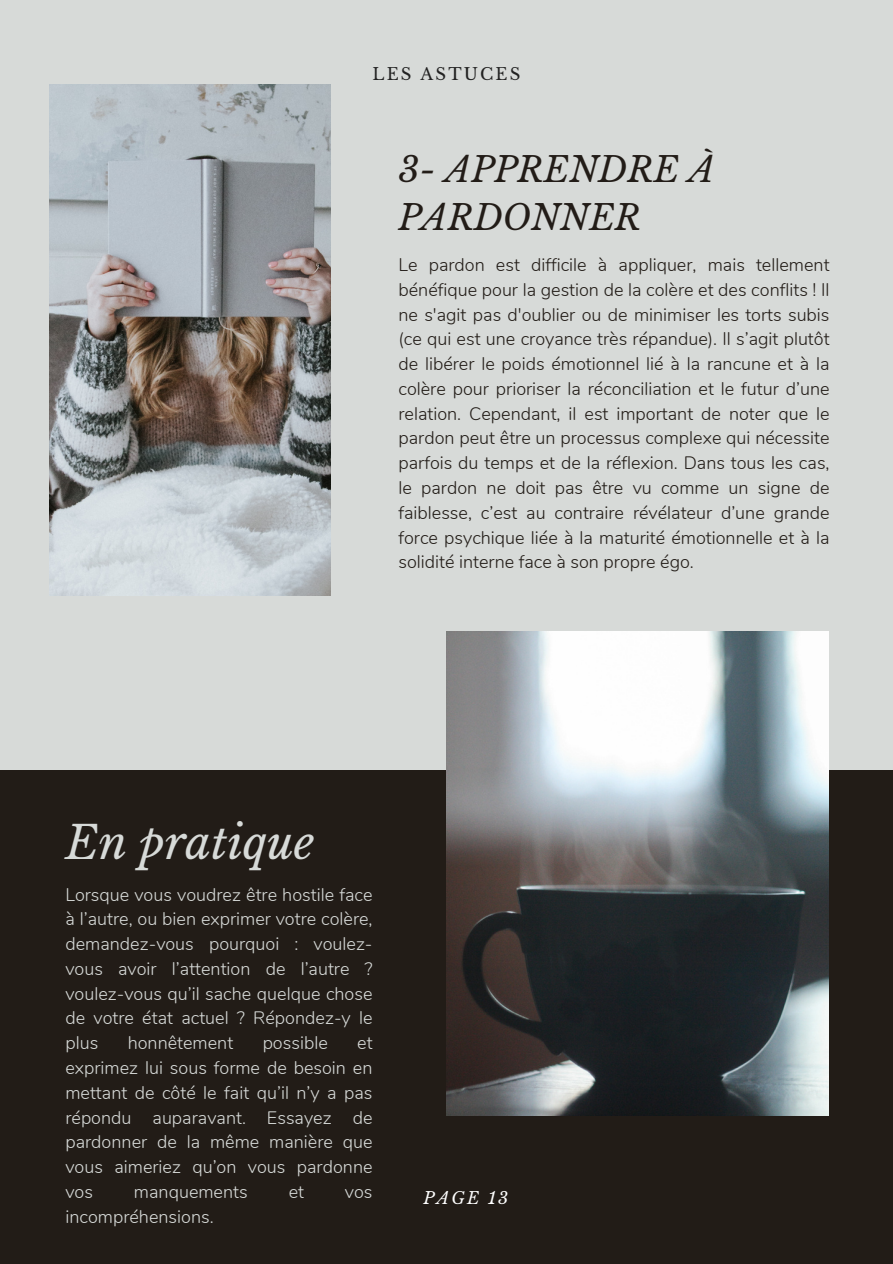
<style>
.page{position:relative;width:893px;height:1264px;background:#fff}
.page>*{position:absolute;margin:0;border:0;box-sizing:border-box;transform-origin:0 0}
.t1{font:italic 45px "Libre Baskerville";color:#d7dad8}
.t2{font:italic 34.5px/47.2px "Libre Baskerville";color:#221c17}
.t3{font:300 18px/24.8px "Nunito";color:#221c17;text-align:justify}
.t4{font:300 18px/24.8px "Nunito";color:#d7dad8;text-align:justify}
.t5{font:16.5px "Libre Baskerville";letter-spacing:.13em;color:#222}
.t6{font:italic 16.5px "Libre Baskerville";letter-spacing:.13em;color:#fff}
</style>
<div class="page">
<div style="left:0;top:0;width:892px;height:1263px;background:#d7dad8"></div>
<div style="left:0;top:770px;width:892px;height:493px;background:#221c17"></div>
<img style="left:49px;top:85px;width:282px;height:510px">
<img style="left:446px;top:631px;width:382px;height:484px">
<p class="t5" style="left:372px;top:64px;width:149px">LES ASTUCES</p>
<p class="t2" style="left:398px;top:147px;width:318px">3- APPRENDRE À<br>PARDONNER</p>
<p class="t3" style="left:398px;top:253px;width:432px">Le pardon est difficile à appliquer, mais tellement bénéfique pour la gestion de la colère et des conflits ! Il ne s'agit pas d'oublier ou de minimiser les torts subis (ce qui est une croyance très répandue). Il s’agit plutôt de libérer le poids émotionnel lié à la rancune et à la colère pour prioriser la réconciliation et le futur d’une relation. Cependant, il est important de noter que le pardon peut être un processus complexe qui nécessite parfois du temps et de la réflexion. Dans tous les cas, le pardon ne doit pas être vu comme un signe de faiblesse, c’est au contraire révélateur d’une grande force psychique liée à la maturité émotionnelle et à la solidité interne face à son propre égo.</p>
<p class="t1" style="left:65px;top:815px;width:250px">En pratique</p>
<p class="t4" style="left:65px;top:882px;width:308px">Lorsque vous voudrez être hostile face à l’autre, ou bien exprimer votre colère, demandez-vous pourquoi : voulez&shy;vous avoir l’attention de l’autre ? voulez-vous qu’il sache quelque chose de votre état actuel ? Répondez-y le plus</p>
<p class="t4" style="left:128px;top:1030px;width:107px">honnêtement</p>
<p class="t4" style="left:263px;top:1030px;width:67px">possible</p>
<p class="t4" style="left:65px;top:1030px;width:308px;text-indent:292px">et exprimez lui sous forme de besoin en mettant de côté le fait qu’il n’y a pas répondu auparavant. Essayez de pardonner de la même manière que vous aimeriez qu’on vous pardonne vos</p>
<p class="t4" style="left:134px;top:1179px;width:115px">manquements</p>
<p class="t4" style="left:288px;top:1179px;width:17px">et</p>
<p class="t4" style="left:345px;top:1179px;width:29px">vos</p>
<p class="t4" style="left:65px;top:1204px;width:150px">incompréhensions.</p>
<p class="t6" style="left:423px;top:1187px;width:86px">PAGE 13</p>
</div>
